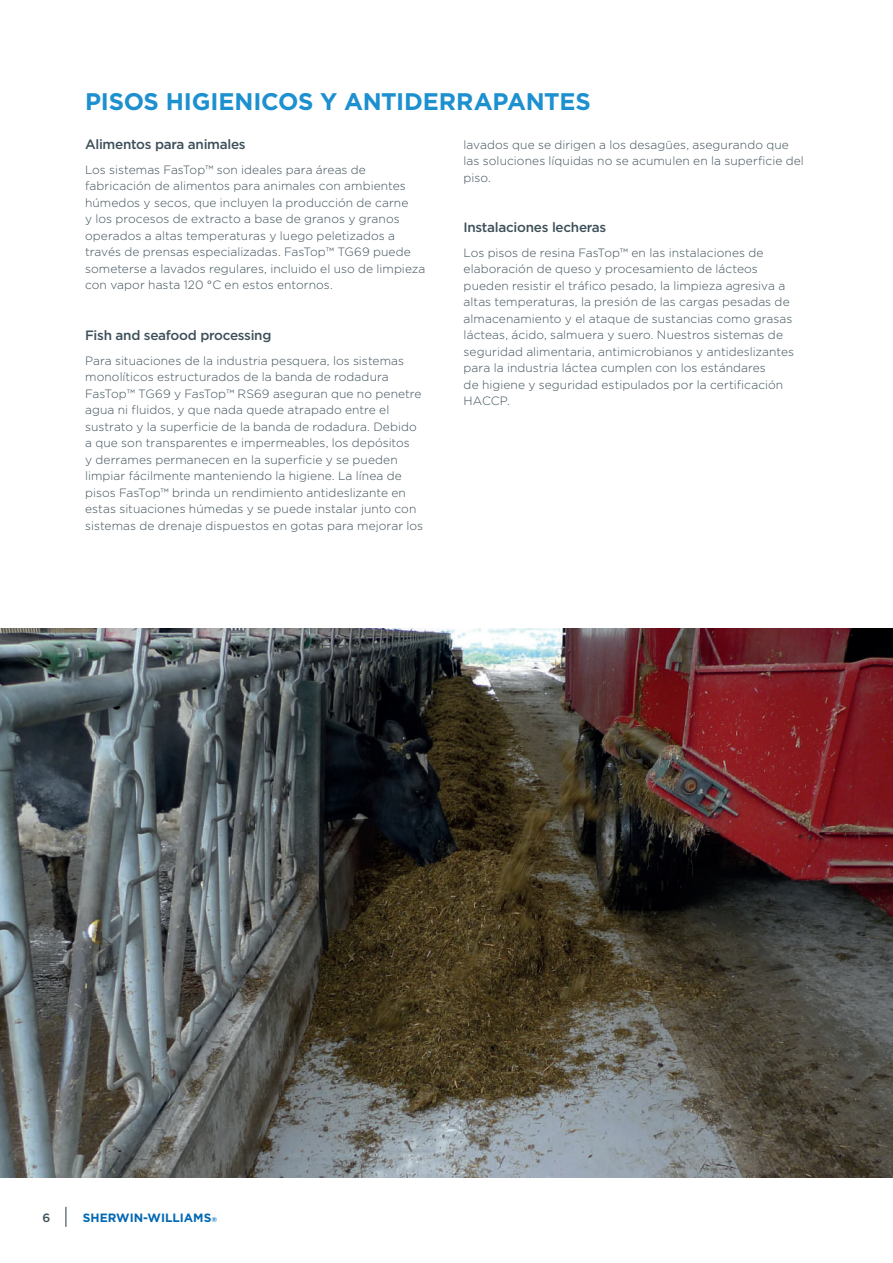
<style>
.page{position:relative;width:893px;height:1263px;background:#fff}
.page>*{position:absolute;margin:0;border:0;box-sizing:border-box;transform-origin:0 0}
.t1{font:700 24px "Gotham";letter-spacing:-.01em;color:#1d90d0}
.t2{font:500 13.5px "Gotham";letter-spacing:-.02em;color:#3d4f59}
.t3{font:300 12px/16.5px "Gotham";letter-spacing:.005em;color:#3d4f59}
.t4{font:700 12px "Gotham";color:#0168b3}
.t5{font:500 12px "Gotham";color:#3d4f59}
.s1{font-size:7.05px}
</style>
<div class="page">
<img style="left:0;top:628px;width:893px;height:550px">
<svg style="left:65px;top:1207px;width:1px;height:20px"></svg>
<h1 class="t1" style="left:85px;top:87px;width:507px">PISOS HIGIENICOS Y ANTIDERRAPANTES</h1>
<p class="t2" style="left:85px;top:135px;width:162px">Alimentos para animales</p>
<p class="t3" style="left:85px;top:161px;width:342px">Los sistemas FasTop™ son ideales para áreas de fabricación de alimentos para animales con ambientes húmedos y secos, que incluyen la producción de carne<br>y los procesos de extracto a base de granos y granos operados a altas temperaturas y luego peletizados a través de prensas especializadas. FasTop™ TG69 puede someterse a lavados regulares, incluido el uso de limpieza con vapor hasta 120 °C en estos entornos.</p>
<p class="t2" style="left:85px;top:326px;width:188px">Fish and seafood processing</p>
<p class="t3" style="left:85px;top:352px;width:340px">Para situaciones de la industria pesquera, los sistemas monolíticos estructurados de la banda de rodadura FasTop™ TG69 y FasTop™ RS69 aseguran que no penetre agua ni fluidos, y que nada quede atrapado entre el sustrato y la superficie de la banda de rodadura. Debido a que son transparentes e impermeables, los depósitos<br>y derrames permanecen en la superficie y se pueden limpiar fácilmente manteniendo la higiene. La línea de pisos FasTop™ brinda un rendimiento antideslizante en estas situaciones húmedas y se puede instalar junto con sistemas de drenaje dispuestos en gotas para mejorar los</p>
<p class="t3" style="left:464px;top:136px;width:342px">lavados que se dirigen a los desagües, asegurando que las soluciones líquidas no se acumulen en la superficie del piso.</p>
<p class="t2" style="left:463px;top:218px;width:144px">Instalaciones lecheras</p>
<p class="t3" style="left:463px;top:244px;width:332px">Los pisos de resina FasTop™ en las instalaciones de elaboración de queso y procesamiento de lácteos pueden resistir el tráfico pesado, la limpieza agresiva a altas temperaturas, la presión de las cargas pesadas de almacenamiento y el ataque de sustancias como grasas lácteas, ácido, salmuera y suero. Nuestros sistemas de seguridad alimentaria, antimicrobianos y antideslizantes para la industria láctea cumplen con los estándares<br>de higiene y seguridad estipulados por la certificación HACCP.</p>
<p class="t5" style="left:43px;top:1209px;width:9px">6</p>
<p class="t4" style="left:83px;top:1210px;width:136px">SHERWIN-WILLIAMS<span class="s1">®</span></p>
</div>
